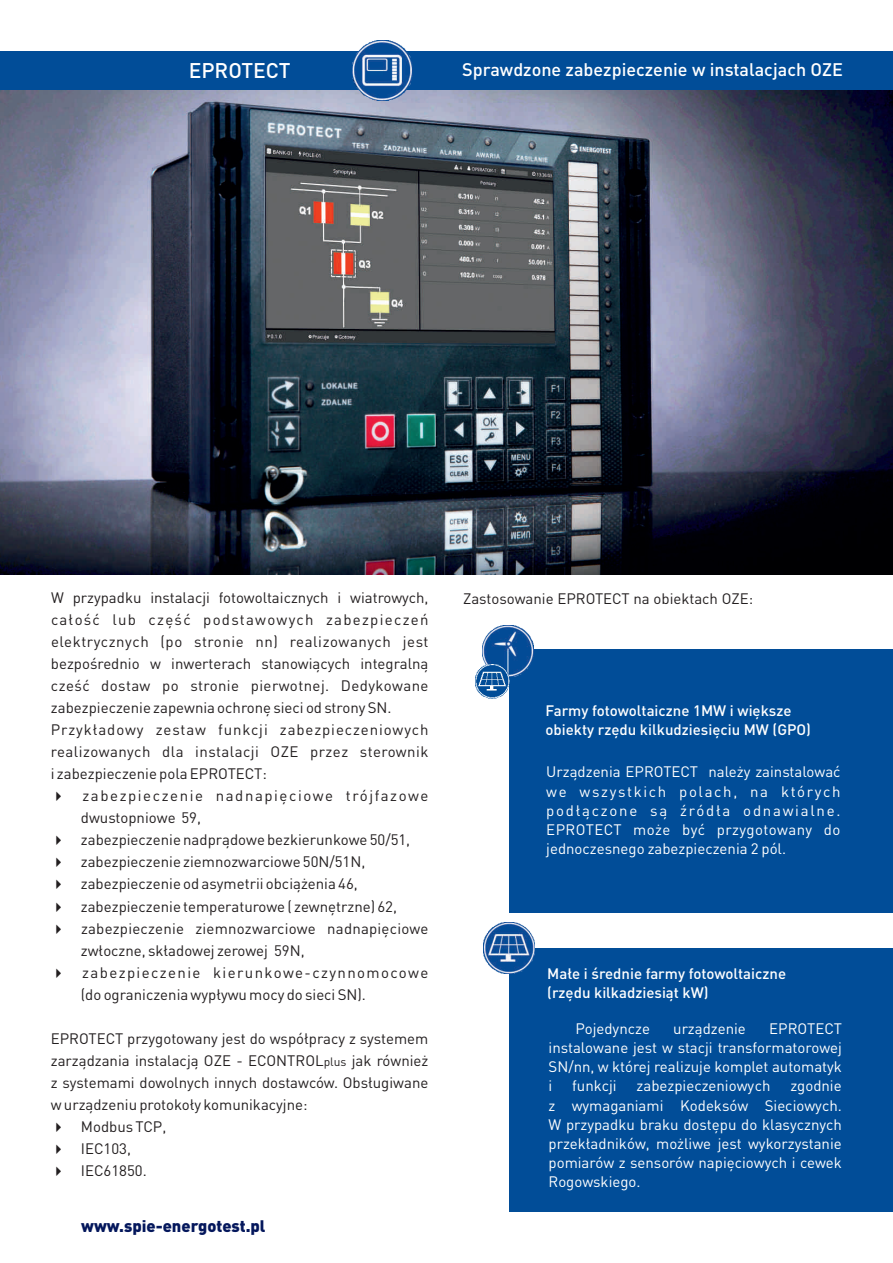
<style>
.page{position:relative;width:893px;height:1263px;background:#fff}
.page>*{position:absolute;margin:0;border:0;box-sizing:border-box;transform-origin:0 0}
.t1{font:500 21px "DIN Pro";color:#fff}
.t2{font:500 18px "DIN Pro";color:#fff}
.t3{font:900 16.5px "DIN Pro";color:#04175c}
.t4{font:15px/22px "DIN Pro";color:#231f20}
.t5{font:15px/19.2px "DIN Pro";color:#fff;text-align:justify}
.t6{font:15px/22px "DIN Pro";letter-spacing:.025em;color:#231f20}
.t7{font:500 15px/19.2px "DIN Pro";color:#fff}
.t8{font:15px/22px "DIN Pro";letter-spacing:.09em;color:#231f20}
.t9{font:15px/22px "DIN Pro";letter-spacing:.105em;color:#231f20}
.s1{font-size:12px}
</style>
<div class="page">
<div style="left:510px;top:649px;width:383px;height:264px;background:#014d98"></div>
<img style="left:482px;top:625px;width:51px;height:51px">
<img style="left:475px;top:664px;width:34px;height:34px">
<img style="left:0;top:89px;width:893px;height:485px">
<div style="left:0;top:51px;width:893px;height:38px;background:#014d98"></div>
<div style="left:509px;top:948px;width:384px;height:264px;background:#014d98"></div>
<img style="left:484px;top:923px;width:51px;height:51px">
<img style="left:353px;top:41px;width:59px;height:59px">
<hr style="left:892px;top:443px;width:1px;height:38px;background:#0095d9">
<h1 class="t1" style="left:189px;top:62px;width:103px">EPROTECT</h1>
<p class="t2" style="left:462px;top:62px;width:382px">Sprawdzone zabezpieczenie w instalacjach OZE</p>
<p class="t6" style="left:51px;top:588px;width:379px">W przypadku instalacji fotowoltaicznych i wiatrowych, całość lub część podstawowych zabezpieczeń elektrycznych (po stronie nn) realizowanych jest bezpośrednio w inwerterach stanowiących integralną cześć dostaw po stronie pierwotnej. Dedykowane zabezpieczenie zapewnia ochronę sieci od strony SN.<br>Przykładowy zestaw funkcji zabezpieczeniowych realizowanych dla instalacji OZE przez sterownik i zabezpieczenie pola EPROTECT:</p>
<p class="t9" style="left:81px;top:786px;width:349px;text-indent:-30px">✔ zabezpieczenie nadnapięciowe trójfazowe dwustopniowe 59,</p>
<p class="t4" style="left:51px;top:830px;width:361px">✔ zabezpieczenie nadprądowe bezkierunkowe 50/51,</p>
<p class="t4" style="left:51px;top:852px;width:316px">✔ zabezpieczenie ziemnozwarciowe 50N/51N,</p>
<p class="t4" style="left:51px;top:874px;width:308px">✔ zabezpieczenie od asymetrii obciążenia 46,</p>
<p class="t4" style="left:51px;top:896px;width:348px">✔ zabezpieczenie temperaturowe ( zewnętrzne) 62,</p>
<p class="t4" style="left:81px;top:918px;width:349px;text-indent:-30px">✔ zabezpieczenie ziemnozwarciowe nadnapięciowe zwłoczne, składowej zerowej 59N,</p>
<p class="t8" style="left:81px;top:963px;width:349px;text-indent:-30px">✔ zabezpieczenie kierunkowe-czynnomocowe (do ograniczenia wypływu mocy do sieci SN).</p>
<p class="t4" style="left:51px;top:1029px;width:379px;text-align:justify">EPROTECT przygotowany jest do współpracy z systemem zarządzania instalacją OZE - ECONTROL<span class="s1">plus</span> jak również z systemami dowolnych innych dostawców. Obsługiwane w urządzeniu protokoły komunikacyjne:</p>
<p class="t4" style="left:51px;top:1117px;width:117px">✔ Modbus TCP,</p>
<p class="t4" style="left:51px;top:1139px;width:82px">✔ IEC103,</p>
<p class="t4" style="left:51px;top:1161px;width:97px">✔ IEC61850.</p>
<p class="t3" style="left:81px;top:1220px;width:186px">www.spie-energotest.pl</p>
<p class="t4" style="left:463px;top:589px;width:292px">Zastosowanie EPROTECT na obiektach OZE:</p>
<p class="t7" style="left:545px;top:702px;width:267px">Farmy fotowoltaiczne 1MW i większe obiekty rzędu kilkudziesięciu MW (GPO)</p>
<p class="t5" style="left:546px;top:764px;width:296px">Urządzenia EPROTECT należy zainstalować we wszystkich polach, na których podłączone są źródła odnawialne.<br>EPROTECT może być przygotowany do jednoczesnego zabezpieczenia 2 pól.</p>
<p class="t7" style="left:547px;top:965px;width:240px">Małe i średnie farmy fotowoltaiczne (rzędu kilkadziesiąt kW)</p>
<p class="t5" style="left:548px;top:1020px;width:295px;text-indent:221px">EPROTECT instalowane jest w stacji transformatorowej SN/nn, w której realizuje komplet automatyk i</p>
<p class="t5" style="left:575px;top:1020px;width:76px">Pojedyncze</p>
<p class="t5" style="left:673px;top:1020px;width:74px">urządzenie</p>
<p class="t5" style="left:572px;top:1078px;width:46px">funkcji</p>
<p class="t5" style="left:637px;top:1078px;width:135px">zabezpieczeniowych</p>
<p class="t5" style="left:548px;top:1078px;width:295px;text-indent:242px">zgodnie z wymaganiami Kodeksów Sieciowych.<br>W przypadku braku dostępu do klasycznych przekładników, możliwe jest wykorzystanie pomiarów z sensorów napięciowych i cewek Rogowskiego.</p>
</div>
